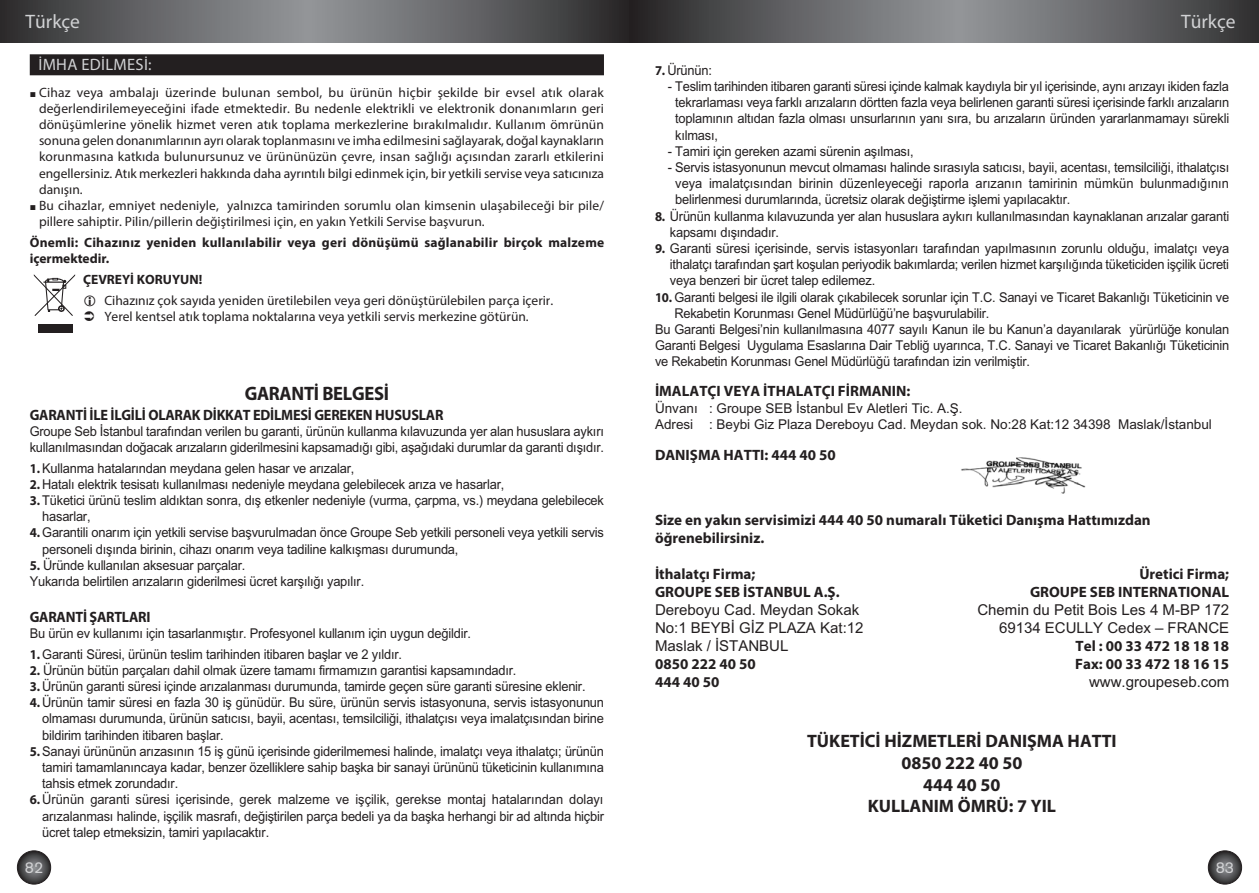
<style>
.page{position:relative;width:1259px;height:893px;background:#fff}
.page>*{position:absolute;margin:0;border:0;box-sizing:border-box;transform-origin:0 0}
.t1{font:700 19.5px "Myriad Pro";letter-spacing:-.015em;color:#231f20;scale:.95 1}
.t2{font:19.5px "Myriad Pro";color:#d1d2d4}
.t3{font:700 18px/21.6px "Myriad Pro";color:#231f20;text-align:center}
.t4{font:16.5px "Myriad Pro";letter-spacing:.02em;color:#d1d2d4}
.t5{font:15.75px "Akzidenz Grotesk BE";color:#d1d2d4}
.t6{font:700 15px/18px "Myriad Pro";color:#231f20}
.t7{font:15px/18px "Arial Tur";color:#231f20}
.t8{font:700 15px "Myriad Pro";color:#231f20;scale:.95 1}
.t9{font:13.5px/16.2px "Arial Tur";letter-spacing:-.015em;color:#231f20;text-align:justify;scale:.95 1}
.t10{font:13.5px/16.2px "Myriad Pro";color:#231f20}
.t11{font:13.5px/16.2px "Arial Tur";letter-spacing:-.015em;color:#231f20}
.t12{font:700 13.5px/16.2px "Myriad Pro";letter-spacing:.015em;color:#231f20}
.s1{font-family:"Arial";font-size:10.5px}
.s2{font-family:"Myriad Pro";font-weight:700}
</style>
<div class="page">
<svg style="left:0;top:0;width:629px;height:43px;background:#626265"></svg>
<svg style="left:1208px;top:851px;width:33px;height:33px"></svg>
<div style="left:1208px;top:850px;width:34px;height:34px;border:1px solid #231f20;border-radius:50%"></div>
<img style="left:961px;top:457px;width:125px;height:37px">
<svg style="left:629px;top:0;width:630px;height:43px;background:#616264"></svg>
<svg style="left:17px;top:851px;width:34px;height:33px"></svg>
<div style="left:17px;top:850px;width:34px;height:34px;border:1px solid #231f20;border-radius:50%"></div>
<div style="left:30px;top:54px;width:574px;height:21px;background:#231f20"></div>
<div style="left:38px;top:324px;width:35px;height:9px;background:#231f20"></div>
<svg style="left:34px;top:274px;width:41px;height:42px"></svg>
<h1 class="t2" style="left:26px;top:9px;width:56px">Türkçe</h1>
<p class="t4" style="left:38px;top:55px;width:115px">İMHA EDİLMESİ:</p>
<p class="t10" style="left:39px;top:84px;width:566px;text-align:justify;text-indent:-9px"><span class="s1">■</span> Cihaz veya ambalajı üzerinde bulunan sembol, bu ürünün hiçbir şekilde bir evsel atık olarak değerlendirilemeyeceğini ifade etmektedir. Bu nedenle elektrikli ve elektronik donanımların geri dönüşümlerine yönelik hizmet veren atık toplama merkezlerine bırakılmalıdır. Kullanım ömrünün sonuna gelen donanımlarının ayrı olarak toplanmasını ve imha edilmesini sağlayarak, doğal kaynakların korunmasına katkıda bulunursunuz ve ürününüzün çevre, insan sağlığı açısından zararlı etkilerini engellersiniz. Atık merkezleri hakkında daha ayrıntılı bilgi edinmek için, bir yetkili servise veya satıcınıza danışın.</p>
<p class="t10" style="left:39px;top:197px;width:566px;text-indent:-9px"><span class="s1">■</span> Bu cihazlar, emniyet nedeniyle, yalnızca tamirinden sorumlu olan kimsenin ulaşabileceği bir pile/ pillere sahiptir. Pilin/pillerin değiştirilmesi için, en yakın Yetkili Servise başvurun.</p>
<p class="t12" style="left:30px;top:234px;width:576px">Önemli: Cihazınız yeniden kullanılabilir veya geri dönüşümü sağlanabilir birçok malzeme içermektedir.</p>
<p class="t12" style="left:83px;top:271px;width:121px">ÇEVREYİ KORUYUN!</p>
<p class="t10" style="left:104px;top:292px;width:450px">Cihazınız çok sayıda yeniden üretilebilen veya geri dönüştürülebilen parça içerir.<br>Yerel kentsel atık toplama noktalarına veya yetkili servis merkezine götürün.</p>
<h1 class="t1" style="left:245px;top:380px;width:153px">GARANTİ BELGESİ</h1>
<p class="t8" style="left:30px;top:405px;width:437px">GARANTİ İLE İLGİLİ OLARAK DİKKAT EDİLMESİ GEREKEN HUSUSLAR</p>
<p class="t9" style="left:30px;top:423px;width:606px">Groupe Seb İstanbul tarafından verilen bu garanti, ürünün kullanma kılavuzunda yer alan hususlara aykırı kullanılmasından doğacak arızaların giderilmesini kapsamadığı gibi, aşağıdaki durumlar da garanti dışıdır.</p>
<p class="t9" style="left:30px;top:460px;width:343px"><span class="s2">1.</span> Kullanma hatalarından meydana gelen hasar ve arızalar,</p>
<p class="t9" style="left:30px;top:476px;width:501px"><span class="s2">2.</span> Hatalı elektrik tesisatı kullanılması nedeniyle meydana gelebilecek arıza ve hasarlar,</p>
<p class="t9" style="left:42px;top:492px;width:593px;text-indent:-12px"><span class="s2">3.</span> Tüketici ürünü teslim aldıktan sonra, dış etkenler nedeniyle (vurma, çarpma, vs.) meydana gelebilecek hasarlar,</p>
<p class="t9" style="left:42px;top:524px;width:593px;text-indent:-12px"><span class="s2">4.</span> Garantili onarım için yetkili servise başvurulmadan önce Groupe Seb yetkili personeli veya yetkili servis personeli dışında birinin, cihazı onarım veya tadiline kalkışması durumunda,</p>
<p class="t9" style="left:30px;top:557px;width:353px"><span class="s2">5.</span> Üründe kullanılan aksesuar parçalar.<br>Yukarıda belirtilen arızaların giderilmesi ücret karşılığı yapılır.</p>
<p class="t8" style="left:30px;top:607px;width:129px">GARANTİ ŞARTLARI</p>
<p class="t9" style="left:30px;top:625px;width:466px">Bu ürün ev kullanımı için tasarlanmıştır. Profesyonel kullanım için uygun değildir.</p>
<p class="t9" style="left:30px;top:646px;width:393px"><span class="s2">1.</span> Garanti Süresi, ürünün teslim tarihinden itibaren başlar ve 2 yıldır.</p>
<p class="t9" style="left:30px;top:662px;width:514px"><span class="s2">2.</span> Ürünün bütün parçaları dahil olmak üzere tamamı firmamızın garantisi kapsamındadır.</p>
<p class="t9" style="left:30px;top:678px;width:586px"><span class="s2">3.</span> Ürünün garanti süresi içinde arızalanması durumunda, tamirde geçen süre garanti süresine eklenir.</p>
<p class="t9" style="left:42px;top:694px;width:593px;text-indent:-12px"><span class="s2">4.</span> Ürünün tamir süresi en fazla 30 iş günüdür. Bu süre, ürünün servis istasyonuna, servis istasyonunun olmaması durumunda, ürünün satıcısı, bayii, acentası, temsilciliği, ithalatçısı veya imalatçısından birine bildirim tarihinden itibaren başlar.</p>
<p class="t9" style="left:42px;top:743px;width:593px;text-indent:-12px"><span class="s2">5.</span> Sanayi ürününün arızasının 15 iş günü içerisinde giderilmemesi halinde, imalatçı veya ithalatçı; ürünün tamiri tamamlanıncaya kadar, benzer özelliklere sahip başka bir sanayi ürününü tüketicinin kullanımına tahsis etmek zorundadır.</p>
<p class="t9" style="left:42px;top:791px;width:593px;text-indent:-12px"><span class="s2">6.</span> Ürünün garanti süresi içerisinde, gerek malzeme ve işçilik, gerekse montaj hatalarından dolayı arızalanması halinde, işçilik masrafı, değiştirilen parça bedeli ya da başka herhangi bir ad altında hiçbir ücret talep etmeksizin, tamiri yapılacaktır.</p>
<p class="t5" style="left:25px;top:858px;width:20px">82</p>
<h1 class="t2" style="left:1181px;top:9px;width:56px">Türkçe</h1>
<p class="t9" style="left:655px;top:62px;width:61px"><span class="s2">7.</span> Ürünün:</p>
<p class="t9" style="left:675px;top:78px;width:585px;text-indent:-7px">- Teslim tarihinden itibaren garanti süresi içinde kalmak kaydıyla bir yıl içerisinde, aynı arızayı ikiden fazla tekrarlaması veya farklı arızaların dörtten fazla veya belirlenen garanti süresi içerisinde farklı arızaların toplamının altıdan fazla olması unsurlarının yanı sıra, bu arızaların üründen yararlanmamayı sürekli kılması,</p>
<p class="t9" style="left:668px;top:143px;width:260px">- Tamiri için gereken azami sürenin aşılması,</p>
<p class="t9" style="left:675px;top:159px;width:584px;text-indent:-7px">- Servis istasyonunun mevcut olmaması halinde sırasıyla satıcısı, bayii, acentası, temsilciliği, ithalatçısı veya imalatçısından birinin düzenleyeceği raporla arızanın tamirinin mümkün bulunmadığının belirlenmesi durumlarında, ücretsiz olarak değiştirme işlemi yapılacaktır.</p>
<p class="t9" style="left:670px;top:208px;width:590px;text-indent:-15px"><span class="s2">8.</span> Ürünün kullanma kılavuzunda yer alan hususlara aykırı kullanılmasından kaynaklanan arızalar garanti kapsamı dışındadır.</p>
<p class="t9" style="left:670px;top:240px;width:590px;text-indent:-15px"><span class="s2">9.</span> Garanti süresi içerisinde, servis istasyonları tarafından yapılmasının zorunlu olduğu, imalatçı veya ithalatçı tarafından şart koşulan periyodik bakımlarda; verilen hizmet karşılığında tüketiciden işçilik ücreti veya benzeri bir ücret talep edilemez.</p>
<p class="t9" style="left:655px;top:289px;width:606px"><span class="s2">10.</span> Garanti belgesi ile ilgili olarak çıkabilecek sorunlar için T.C. Sanayi ve Ticaret Bakanlığı Tüketicinin ve</p>
<p class="t9" style="left:674px;top:305px;width:333px">Rekabetin Korunması Genel Müdürlüğü’ne başvurulabilir.</p>
<p class="t9" style="left:655px;top:321px;width:606px">Bu Garanti Belgesi’nin kullanılmasına 4077 sayılı Kanun ile bu Kanun’a dayanılarak yürürlüğe konulan</p>
<p class="t9" style="left:655px;top:337px;width:606px">Garanti Belgesi Uygulama Esaslarına Dair Tebliğ uyarınca, T.C. Sanayi ve Ticaret Bakanlığı Tüketicinin</p>
<p class="t9" style="left:655px;top:353px;width:396px">ve Rekabetin Korunması Genel Müdürlüğü tarafından izin verilmiştir.</p>
<p class="t6" style="left:655px;top:382px;width:257px">İMALATÇI VEYA İTHALATÇI FİRMANIN:</p>
<p class="t11" style="left:655px;top:400px;width:558px">Ünvanı : Groupe SEB İstanbul Ev Aletleri Tic. A.Ş.<br>Adresi : Beybi Giz Plaza Dereboyu Cad. Meydan sok. No:28 Kat:12 34398 Maslak/İstanbul</p>
<p class="t6" style="left:655px;top:445px;width:182px">DANIŞMA HATTI: 444 40 50</p>
<p class="t6" style="left:655px;top:511px;width:497px">Size en yakın servisimizi 444 40 50 numaralı Tüketici Danışma Hattımızdan öğrenebilirsiniz.</p>
<p class="t6" style="left:655px;top:565px;width:186px">İthalatçı Firma;<br>GROUPE SEB İSTANBUL A.Ş.</p>
<p class="t7" style="left:655px;top:601px;width:210px">Dereboyu Cad. Meydan Sokak<br>No:1 BEYBİ GİZ PLAZA Kat:12<br>Maslak / İSTANBUL</p>
<p class="t6" style="left:655px;top:655px;width:102px">0850 222 40 50<br>444 40 50</p>
<p class="t6" style="left:1030px;top:565px;width:201px;text-align:right">Üretici Firma;<br>GROUPE SEB INTERNATIONAL</p>
<p class="t7" style="left:977px;top:601px;width:253px;text-align:right">Chemin du Petit Bois Les 4 M-BP 172<br>69134 ECULLY Cedex – FRANCE</p>
<p class="t6" style="left:1075px;top:637px;width:155px">Tel : 00 33 472 18 18 18<br>Fax: 00 33 472 18 16 15</p>
<p class="t7" style="left:1089px;top:673px;width:142px">www.groupeseb.com</p>
<h2 class="t3" style="left:807px;top:730px;width:311px">TÜKETİCİ HİZMETLERİ DANIŞMA HATTI<br>0850 222 40 50<br>444 40 50<br>KULLANIM ÖMRÜ: 7 YIL</h2>
<p class="t5" style="left:1215px;top:858px;width:20px">83</p>
</div>
